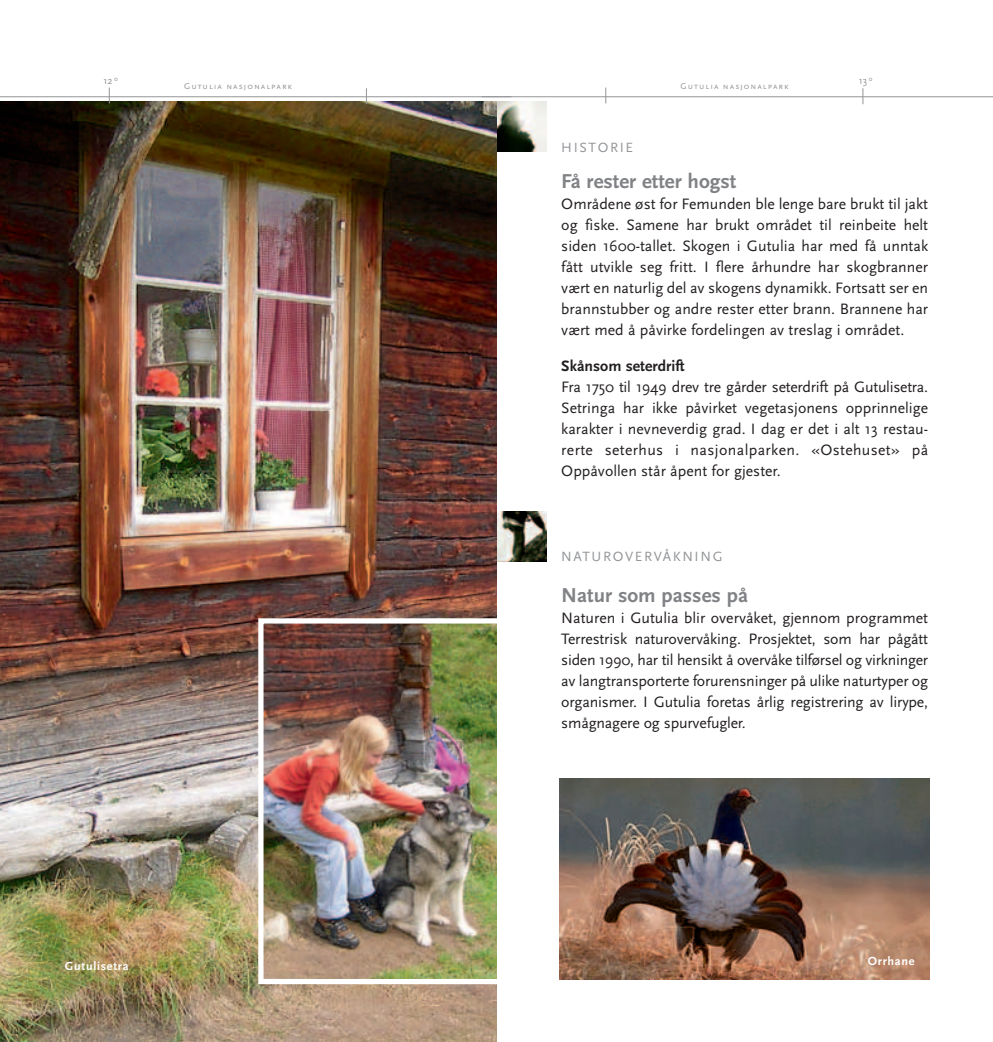
<style>
.page{position:relative;width:993px;height:1042px;background:#fff}
.page>*{position:absolute;margin:0;border:0;box-sizing:border-box;transform-origin:0 0}
.t1{font:700 21px "Scala Sans";color:#808285}
.t2{font:15.75px/21px "Scala Sans";color:#231f20;text-align:justify}
.t3{font:700 15.75px "Scala Sans";color:#231f20}
.t4{font:14px "Scala Sans";letter-spacing:.115em;color:#939598}
.t5{font:700 12.25px "Scala Sans";letter-spacing:.055em;color:#fff}
.t6{font:10.5px "Scala Sans";color:#939598}
.t7{font:8.75px "Scala Sans Caps";letter-spacing:.115em;color:#939598}
</style>
<div class="page">
<img style="left:496px;top:102px;width:50px;height:49px">
<img style="left:496px;top:511px;width:50px;height:50px">
<img style="left:0;top:102px;width:496px;height:940px">
<img style="left:264px;top:624px;width:232px;height:354px">
<div style="left:258px;top:618px;width:246px;height:366px;border:5px solid #fff"></div>
<svg style="left:605px;top:88px;width:1px;height:15px"></svg>
<svg style="left:862px;top:88px;width:1px;height:16px"></svg>
<hr style="left:481px;top:96px;width:511px;height:1px;background:#939598">
<svg style="left:109px;top:88px;width:1px;height:15px"></svg>
<svg style="left:366px;top:88px;width:1px;height:16px"></svg>
<hr style="left:0;top:96px;width:511px;height:1px;background:#939598">
<img style="left:559px;top:779px;width:370px;height:201px">
<div style="left:496px;top:617px;width:23px;height:397px;background:#fff"></div>
<p class="t6" style="left:103px;top:77px;width:16px">12<sup>o</sup></p>
<p class="t7" style="left:184px;top:81px;width:110px">Gutulia nasjonalpark</p>
<p class="t5" style="left:65px;top:961px;width:65px">Gutulisetra</p>
<p class="t4" style="left:561px;top:142px;width:73px">HISTORIE</p>
<p class="t7" style="left:680px;top:81px;width:110px">Gutulia nasjonalpark</p>
<p class="t6" style="left:858px;top:77px;width:15px">13<sup>o</sup></p>
<h1 class="t1" style="left:561px;top:173px;width:177px">Få rester etter hogst</h1>
<p class="t2" style="left:561px;top:194px;width:368px">Områdene øst for Femunden ble lenge bare brukt til jakt og fiske. Samene har brukt området til reinbeite helt siden 1600-tallet. Skogen i Gutulia har med få unntak fått utvikle seg fritt. I flere århundre har skogbranner vært en naturlig del av skogens dynamikk. Fortsatt ser en brannstubber og andre rester etter brann. Brannene har vært med å påvirke fordelingen av treslag i området.</p>
<p class="t3" style="left:561px;top:359px;width:125px">Skånsom seterdrift</p>
<p class="t2" style="left:561px;top:377px;width:368px">Fra 1750 til 1949 drev tre gårder seterdrift på Gutulisetra.<br>Setringa har ikke påvirket vegetasjonens opprinnelige karakter i nevneverdig grad. I dag er det i alt 13 restau&shy;rerte seterhus i nasjonalparken. «Ostehuset» på Oppåvollen står åpent for gjester.</p>
<p class="t4" style="left:561px;top:551px;width:163px">NATUROVERVÅKNING</p>
<h1 class="t1" style="left:561px;top:587px;width:188px">Natur som passes på</h1>
<p class="t2" style="left:561px;top:608px;width:368px">Naturen i Gutulia blir overvåket, gjennom programmet Terrestrisk naturovervåking. Prosjektet, som har pågått siden 1990, har til hensikt å overvåke tilførsel og virkninger av langtransporterte forurensninger på ulike naturtyper og organismer. I Gutulia foretas årlig registrering av lirype, smågnagere og spurvefugler.</p>
<p class="t5" style="left:867px;top:956px;width:48px">Orrhane</p>
</div>
